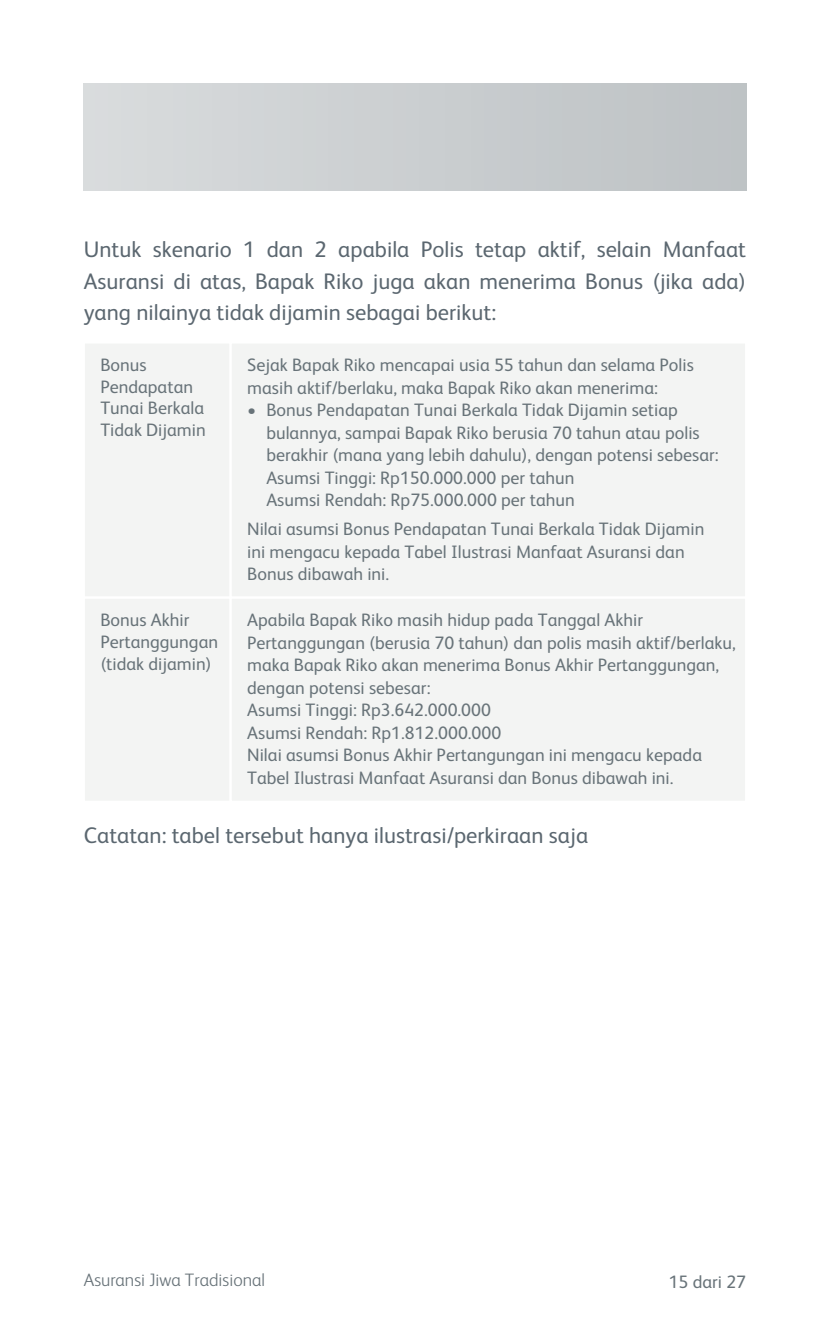
<style>
.page{position:relative;width:830px;height:1340px;background:#fff}
.page>*{position:absolute;margin:0;border:0;box-sizing:border-box;transform-origin:0 0}
.t1{font:22.5px/31.5px "FS Albert Pro";color:#5b6770;text-align:justify}
.t2{font:18px/22.5px "FS Albert Pro";color:#687379}
.t3{font:300 18px "FS Albert Pro";color:#687379}
</style>
<div class="page">
<div style="left:84px;top:84px;width:661px;height:106px;background:linear-gradient(to right,#d9dcdd,#bdc2c4)"></div>
<div style="left:83px;top:341px;width:149px;height:258px;background:#f3f4f3;border:2px solid #fff"></div>
<div style="left:229px;top:341px;width:518px;height:258px;background:#f3f4f3;border:2px solid #fff"></div>
<div style="left:83px;top:596px;width:149px;height:207px;background:#f3f4f3;border:2px solid #fff"></div>
<div style="left:229px;top:596px;width:518px;height:207px;background:#f3f4f3;border:2px solid #fff"></div>
<p class="t1" style="left:84px;top:232px;width:663px">Untuk skenario 1 dan 2 apabila Polis tetap aktif, selain Manfaat Asuransi di atas, Bapak Riko juga akan menerima Bonus (jika ada) yang nilainya tidak dijamin sebagai berikut:</p>
<p class="t2" style="left:100px;top:353px;width:107px;line-height:21.6px">Bonus<br>Pendapatan<br>Tunai Berkala<br>Tidak Dijamin</p>
<p class="t2" style="left:247px;top:352px;width:448px">Sejak Bapak Riko mencapai usia 55 tahun dan selama Polis masih aktif/berlaku, maka Bapak Riko akan menerima:</p>
<p class="t2" style="left:266px;top:397px;width:453px;text-indent:-19px">• Bonus Pendapatan Tunai Berkala Tidak Dijamin setiap bulannya, sampai Bapak Riko berusia 70 tahun atau polis berakhir (mana yang lebih dahulu), dengan potensi sebesar:<br>Asumsi Tinggi: Rp150.000.000 per tahun<br>Asumsi Rendah: Rp75.000.000 per tahun</p>
<p class="t2" style="left:247px;top:516px;width:458px">Nilai asumsi Bonus Pendapatan Tunai Berkala Tidak Dijamin ini mengacu kepada Tabel Ilustrasi Manfaat Asuransi dan<br>Bonus dibawah ini.</p>
<p class="t2" style="left:100px;top:608px;width:119px;line-height:21.6px">Bonus Akhir<br>Pertanggungan (tidak dijamin)</p>
<p class="t2" style="left:247px;top:607px;width:490px">Apabila Bapak Riko masih hidup pada Tanggal Akhir Pertanggungan (berusia 70 tahun) dan polis masih aktif/berlaku, maka Bapak Riko akan menerima Bonus Akhir Pertanggungan, dengan potensi sebesar:<br>Asumsi Tinggi: Rp3.642.000.000<br>Asumsi Rendah: Rp1.812.000.000<br>Nilai asumsi Bonus Akhir Pertangungan ini mengacu kepada Tabel Ilustrasi Manfaat Asuransi dan Bonus dibawah ini.</p>
<p class="t1" style="left:84px;top:818px;width:505px">Catatan: tabel tersebut hanya ilustrasi/perkiraan saja</p>
<p class="t3" style="left:84px;top:1267px;width:183px">Asuransi Jiwa Tradisional</p>
<p class="t2" style="left:668px;top:1268px;width:79px">15 dari 27</p>
</div>
